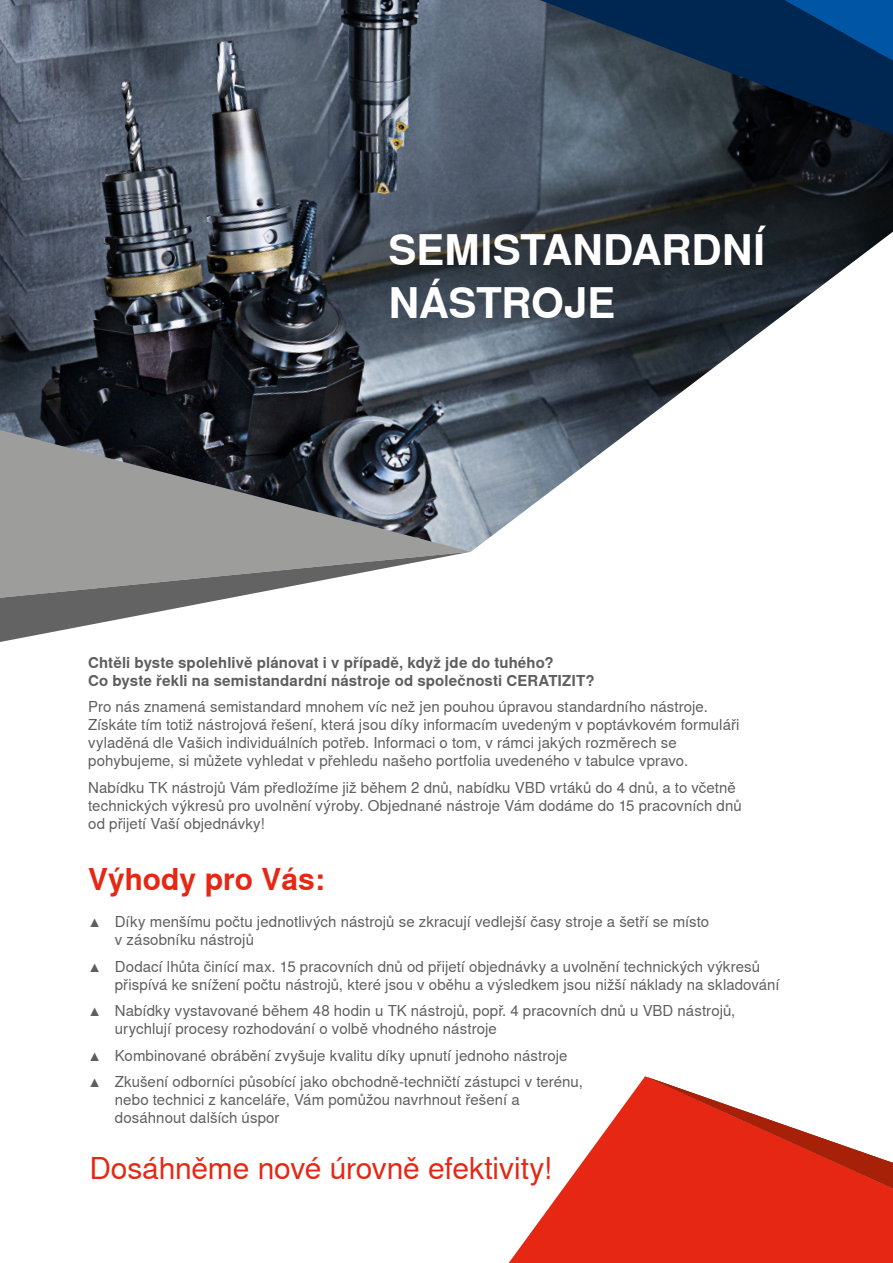
<style>
.page{position:relative;width:893px;height:1263px;background:#fff}
.page>*{position:absolute;margin:0;border:0;box-sizing:border-box;transform-origin:0 0}
.t1{font:700 42px/52.5px "Nimbus Sans WNT Global";letter-spacing:-.01em;color:#fff}
.t2{font:30px "Nimbus Sans WNT Global";letter-spacing:-.005em;color:#e52713}
.t3{font:700 30px "Nimbus Sans WNT Global";color:#e52713}
.t4{font:15px/18px "Nimbus Sans WNT Global";letter-spacing:.005em;color:#5f5e5e}
.t5{font:700 15px/18px "Nimbus Sans WNT Global";letter-spacing:.01em;color:#5f5e5e}
</style>
<div class="page">
<img style="left:0;top:0;width:893px;height:552px">
<svg style="left:540px;top:0;width:353px;height:135px;background:#1d3854"></svg>
<svg style="left:0;top:430px;width:471px;height:122px;background:#717478"></svg>
<svg style="left:0;top:552px;width:469px;height:90px"></svg>
<svg style="left:509px;top:1087px;width:384px;height:176px;fill:#e52713"></svg>
<svg style="left:637px;top:1076px;width:256px;height:112px"></svg>
<h1 class="t1" style="left:388px;top:224px;width:378px">SEMISTANDARDNÍ<br>NÁSTROJE</h1>
<p class="t5" style="left:88px;top:653px;width:508px">Chtěli byste spolehlivě plánovat i v případě, když jde do tuhého?<br>Co byste řekli na semistandardní nástroje od společnosti CERATIZIT?</p>
<p class="t4" style="left:88px;top:698px;width:653px">Pro nás znamená semistandard mnohem víc než jen pouhou úpravou standardního nástroje.<br>Získáte tím totiž nástrojová řešení, která jsou díky informacím uvedeným v poptávkovém formuláři vyladěná dle Vašich individuálních potřeb. Informaci o tom, v rámci jakých rozměrech se pohybujeme, si můžete vyhledat v přehledu našeho portfolia uvedeného v tabulce vpravo.</p>
<p class="t4" style="left:88px;top:778px;width:655px">Nabídku TK nástrojů Vám předložíme již během 2 dnů, nabídku VBD vrtáků do 4 dnů, a to včetně technických výkresů pro uvolnění výroby. Objednané nástroje Vám dodáme do 15 pracovních dnů od přijetí Vaší objednávky!</p>
<h2 class="t3" style="left:88px;top:862px;width:238px">Výhody pro Vás:</h2>
<p class="t4" style="left:115px;top:913px;width:596px;text-indent:-26px">▲ Díky menšímu počtu jednotlivých nástrojů se zkracují vedlejší časy stroje a šetří se místo v zásobníku nástrojů</p>
<p class="t4" style="left:115px;top:957px;width:666px;text-indent:-26px">▲ Dodací lhůta činící max. 15 pracovních dnů od přijetí objednávky a uvolnění technických výkresů přispívá ke snížení počtu nástrojů, které jsou v oběhu a výsledkem jsou nižší náklady na skladování</p>
<p class="t4" style="left:115px;top:1002px;width:622px;text-indent:-26px">▲ Nabídky vystavované během 48 hodin u TK nástrojů, popř. 4 pracovních dnů u VBD nástrojů, urychlují procesy rozhodování o volbě vhodného nástroje</p>
<p class="t4" style="left:89px;top:1046px;width:480px">▲ Kombinované obrábění zvyšuje kvalitu díky upnutí jednoho nástroje</p>
<p class="t4" style="left:115px;top:1073px;width:470px;text-indent:-26px">▲ Zkušení odborníci působící jako obchodně-techničtí zástupci v terénu, nebo technici z kanceláře, Vám pomůžou navrhnout řešení a dosáhnout dalších úspor</p>
<h2 class="t2" style="left:89px;top:1151px;width:464px">Dosáhněme nové úrovně efektivity!</h2>
</div>
